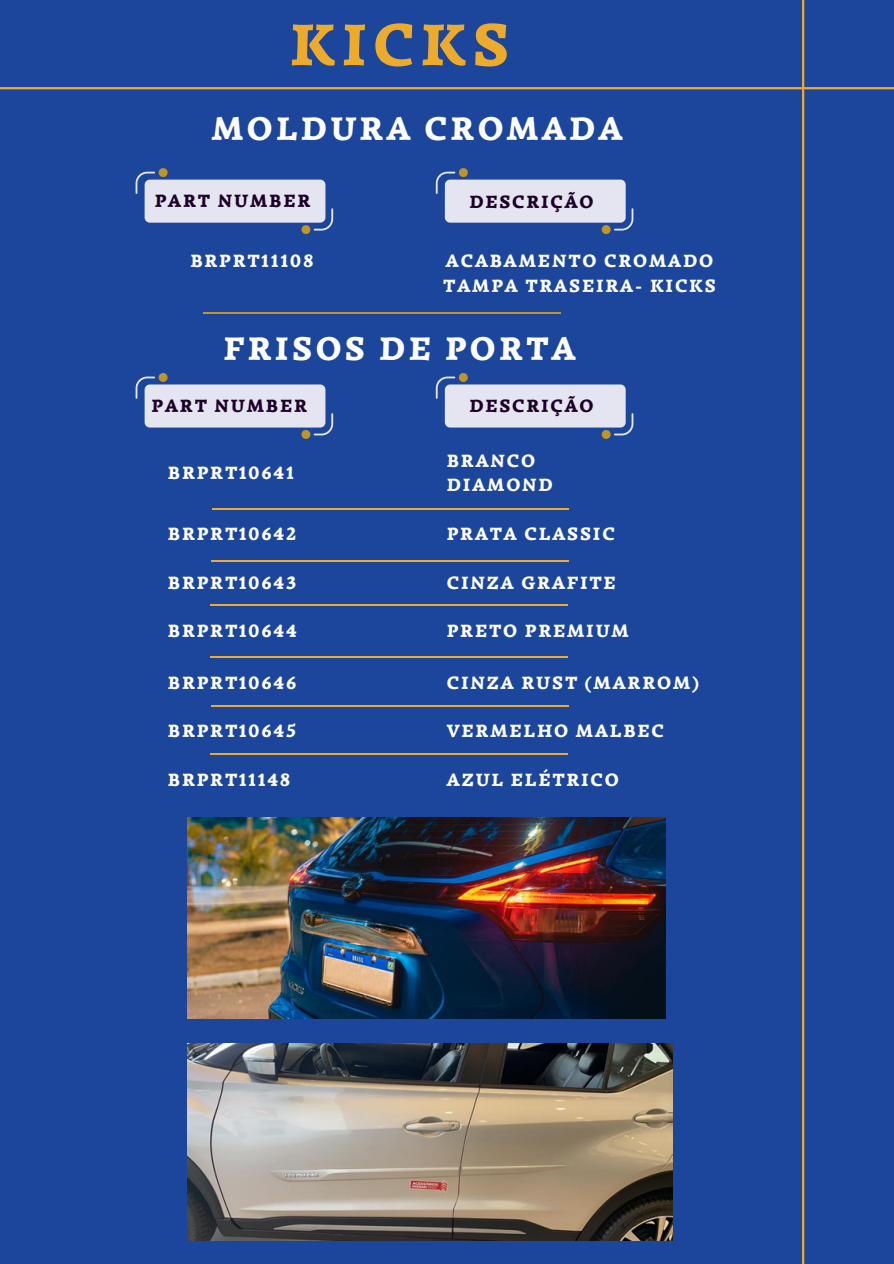
<style>
.page{position:relative;width:894px;height:1264px;background:#fff}
.page>*{position:absolute;margin:0;border:0;box-sizing:border-box;transform-origin:0 0}
.t1{font:900 60px "Simonetta";letter-spacing:.105em;color:#edab2b}
.t2{font:italic 900 33px "Simonetta";letter-spacing:.105em;color:#fff}
.t3{font:italic 900 18px/24.8px "Simonetta";letter-spacing:.105em;color:#fff}
.t4{font:italic 900 18px "Simonetta";letter-spacing:.105em;color:#1c0028}
</style>
<div class="page">
<div style="left:0;top:0;width:893px;height:1263px;background:#1c469b"></div>
<hr style="left:801px;top:0;width:3px;height:1263px;background:#edab2b">
<hr style="left:0;top:87px;width:893px;height:2px;background:#edab2b">
<svg style="left:135px;top:168px;width:198px;height:66px"></svg>
<hr style="left:203px;top:312px;width:357px;height:2px;background:#bf9526">
<hr style="left:212px;top:507px;width:356px;height:2px;background:#edab2b">
<hr style="left:211px;top:560px;width:357px;height:1px;background:#edab2b">
<hr style="left:210px;top:604px;width:357px;height:2px;background:#edab2b">
<hr style="left:210px;top:656px;width:357px;height:2px;background:#edab2b">
<hr style="left:211px;top:705px;width:357px;height:1px;background:#edab2b">
<hr style="left:210px;top:753px;width:357px;height:1px;background:#edab2b">
<svg style="left:435px;top:168px;width:198px;height:66px"></svg>
<svg style="left:135px;top:373px;width:198px;height:66px"></svg>
<svg style="left:435px;top:373px;width:198px;height:66px"></svg>
<img style="left:187px;top:817px;width:477px;height:201px">
<img style="left:187px;top:1043px;width:485px;height:197px">
<h1 class="t1" style="left:289px;top:8px;width:221px">KICKS</h1>
<p class="t2" style="left:212px;top:108px;width:412px">MOLDURA CROMADA</p>
<p class="t4" style="left:155px;top:189px;width:157px">PART NUMBER</p>
<p class="t4" style="left:469px;top:190px;width:126px">DESCRIÇÃO</p>
<p class="t3" style="left:190px;top:249px;width:125px">BRPRT11108</p>
<p class="t3" style="left:443px;top:249px;width:274px">ACABAMENTO CROMADO<br>TAMPA TRASEIRA- KICKS</p>
<p class="t2" style="left:223px;top:328px;width:353px">FRISOS DE PORTA</p>
<p class="t4" style="left:151px;top:394px;width:157px">PART NUMBER</p>
<p class="t4" style="left:469px;top:395px;width:126px">DESCRIÇÃO</p>
<p class="t3" style="left:168px;top:460px;width:127px">BRPRT10641</p>
<p class="t3" style="left:168px;top:522px;width:130px">BRPRT10642</p>
<p class="t3" style="left:168px;top:570px;width:130px">BRPRT10643</p>
<p class="t3" style="left:168px;top:618px;width:131px">BRPRT10644</p>
<p class="t3" style="left:168px;top:670px;width:130px">BRPRT10646</p>
<p class="t3" style="left:168px;top:719px;width:130px">BRPRT10645</p>
<p class="t3" style="left:168px;top:767px;width:124px">BRPRT11148</p>
<p class="t3" style="left:446px;top:448px;width:107px">BRANCO<br>DIAMOND</p>
<p class="t3" style="left:446px;top:522px;width:169px">PRATA CLASSIC</p>
<p class="t3" style="left:446px;top:570px;width:170px">CINZA GRAFITE</p>
<p class="t3" style="left:446px;top:618px;width:183px">PRETO PREMIUM</p>
<p class="t3" style="left:446px;top:670px;width:253px">CINZA RUST (MARROM)</p>
<p class="t3" style="left:446px;top:719px;width:218px">VERMELHO MALBEC</p>
<p class="t3" style="left:446px;top:767px;width:173px">AZUL ELÉTRICO</p>
</div>
